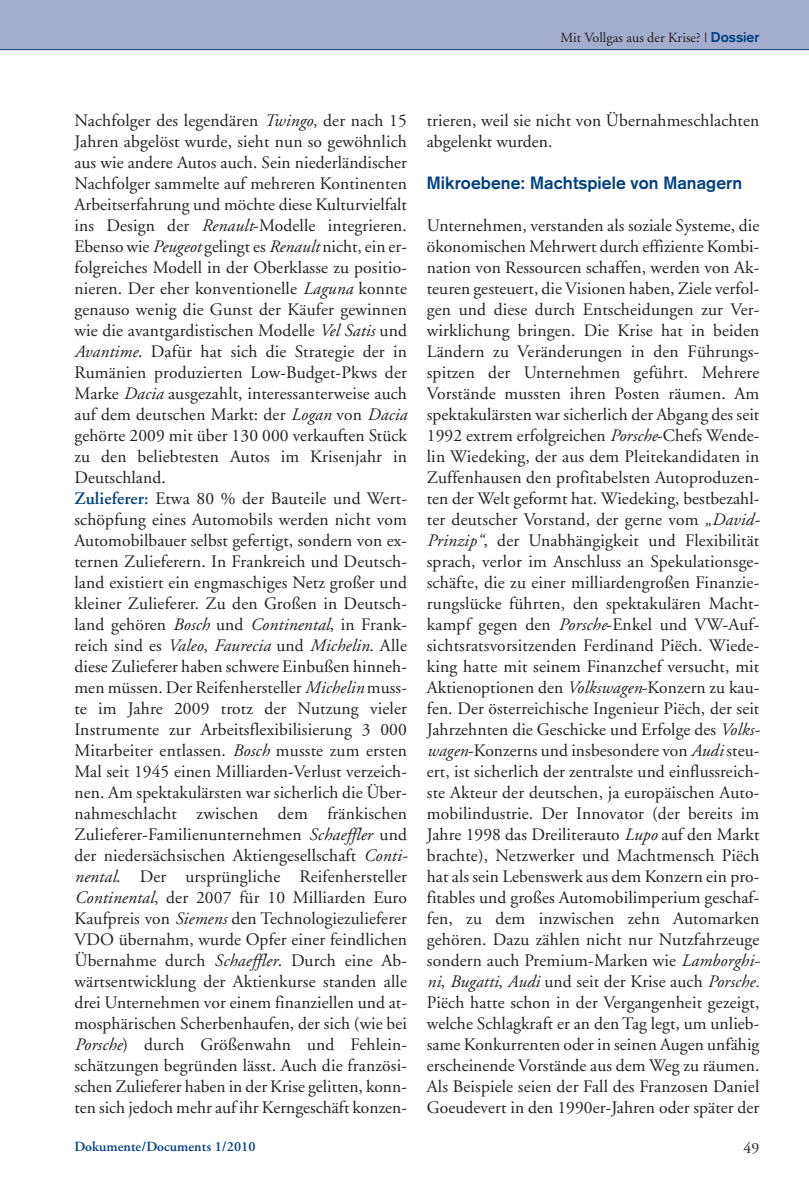
<style>
.page{position:relative;width:809px;height:1191px;background:#fff}
.page>*{position:absolute;margin:0;border:0;box-sizing:border-box;transform-origin:0 0}
.t1{font:17.5px/21px "Adobe Garamond";letter-spacing:.01em;color:#231f20}
.t2{font:700 17.5px "Akzidenz Grotesk";letter-spacing:.005em;color:#014181}
.t3{font:15.75px "Adobe Garamond";color:#231f20}
.t4{font:14px "Adobe Garamond";letter-spacing:.005em;color:#231f20}
.t5{font:600 14px "Adobe Garamond";letter-spacing:.005em;color:#014181}
.s1{font-family:"Akzidenz Grotesk";font-weight:700;color:#014181}
.s2{font-style:italic}
.s3{font-weight:600;color:#014181}
</style>
<div class="page">
<div style="left:0;top:0;width:809px;height:50px;background:#a4adcd"></div>
<hr style="left:0;top:49px;width:809px;height:1px;background:#014181">
<p class="t4" style="left:560px;top:32px;width:200px">Mit Vollgas aus der Krise? | <span class="s1">Dossier</span></p>
<p class="t1" style="left:74px;top:111px;width:335px">Nachfolger des legendären <span class="s2">Twingo</span>, der nach 15<br>Jahren abgelöst wurde, sieht nun so gewöhnlich aus wie andere Autos auch. Sein niederländischer Nachfolger sammelte auf mehreren Kontinenten Arbeitserfahrung und möchte diese Kulturvielfalt ins Design der <span class="s2">Renault</span>-Modelle integrieren.<br>Ebenso wie <span class="s2">Peugeot</span> gelingt es <span class="s2">Renault</span> nicht, ein er&shy;folgreiches Modell in der Oberklasse zu positio&shy;nieren. Der eher konventionelle <span class="s2">Laguna</span> konnte genauso wenig die Gunst der Käufer gewinnen wie die avantgardistischen Modelle <span class="s2">Vel Satis</span> und <span class="s2">Avantime</span>. Dafür hat sich die Strategie der in Rumänien produzierten Low-Budget-Pkws der Marke <span class="s2">Dacia</span> ausgezahlt, interessanterweise auch auf dem deutschen Markt: der <span class="s2">Logan</span> von <span class="s2">Dacia </span>gehörte 2009 mit über 130 000 verkauften Stück zu den beliebtesten Autos im Krisenjahr in Deutschland.<br><span class="s3">Zulieferer:</span> Etwa 80 % der Bauteile und Wert&shy;schöpfung eines Automobils werden nicht vom Automobilbauer selbst gefertigt, sondern von ex&shy;ternen Zulieferern. In Frankreich und Deutsch&shy;land existiert ein engmaschiges Netz großer und kleiner Zulieferer. Zu den Großen in Deutsch&shy;land gehören <span class="s2">Bosch</span> und <span class="s2">Continental</span>, in Frank&shy;reich sind es <span class="s2">Valeo</span>, <span class="s2">Faurecia</span> und <span class="s2">Michelin</span>. Alle diese Zulieferer haben schwere Einbußen hinneh&shy;men müssen. Der Reifenhersteller <span class="s2">Michelin</span> muss&shy;te im Jahre 2009 trotz der Nutzung vieler Instrumente zur Arbeitsflexibilisierung 3 000<br>Mitarbeiter entlassen. <span class="s2">Bosch</span> musste zum ersten Mal seit 1945 einen Milliarden-Verlust verzeich&shy;nen. Am spektakulärsten war sicherlich die Über&shy;nahmeschlacht zwischen dem fränkischen Zulieferer-Familienunternehmen <span class="s2">Schaeffler</span> und der niedersächsischen Aktiengesellschaft <span class="s2">Conti&shy;nental</span>. Der ursprüngliche Reifenhersteller <span class="s2">Continental</span>, der 2007 für 10 Milliarden Euro Kaufpreis von <span class="s2">Siemens</span> den Technologiezulieferer VDO übernahm, wurde Opfer einer feindlichen Übernahme durch <span class="s2">Schaeffler</span>. Durch eine Ab&shy;wärtsentwicklung der Aktienkurse standen alle drei Unternehmen vor einem finanziellen und at&shy;mosphärischen Scherbenhaufen, der sich (wie bei <span class="s2">Porsche</span>) durch Größenwahn und Fehlein&shy;schätzungen begründen lässt. Auch die französi&shy;schen Zulieferer haben in der Krise gelitten, konn&shy;ten sich jedoch mehr auf ihr Kerngeschäft konzen-</p>
<p class="t1" style="left:427px;top:111px;width:334px">trieren, weil sie nicht von Übernahmeschlachten abgelenkt wurden.</p>
<p class="t2" style="left:427px;top:177px;width:317px">Mikroebene: Machtspiele von Managern</p>
<p class="t1" style="left:427px;top:216px;width:335px;text-align:justify">Unternehmen, verstanden als soziale Systeme, die ökonomischen Mehrwert durch effiziente Kombi&shy;nation von Ressourcen schaffen, werden von Ak&shy;teuren gesteuert, die Visionen haben, Ziele verfol&shy;gen und diese durch Entscheidungen zur Ver&shy;wirklichung bringen. Die Krise hat in beiden Ländern zu Veränderungen in den Führungs&shy;spitzen der Unternehmen geführt. Mehrere Vorstände mussten ihren Posten räumen. Am spektakulärsten war sicherlich der Abgang des seit 1992 extrem erfolgreichen <span class="s2">Porsche</span>-Chefs Wende&shy;lin Wiedeking, der aus dem Pleitekandidaten in Zuffenhausen den profitabelsten Autoproduzen&shy;ten der Welt geformt hat. Wiedeking, bestbezahl&shy;ter deutscher Vorstand, der gerne vom <span class="s2">„David-Prinzip“</span>, der Unabhängigkeit und Flexibilität sprach, verlor im Anschluss an Spekulationsge&shy;schäfte, die zu einer milliardengroßen Finanzie&shy;rungslücke führten, den spektakulären Macht&shy;kampf gegen den <span class="s2">Porsche</span>-Enkel und VW-Auf&shy;sichtsratsvorsitzenden Ferdinand Piëch. Wiede&shy;king hatte mit seinem Finanzchef versucht, mit Aktienoptionen den <span class="s2">Volkswagen</span>-Konzern zu kau&shy;fen. Der österreichische Ingenieur Piëch, der seit Jahrzehnten die Geschicke und Erfolge des <span class="s2">Volks&shy;wagen</span>-Konzerns und insbesondere von <span class="s2">Audi</span> steu&shy;ert, ist sicherlich der zentralste und einflussreich&shy;ste Akteur der deutschen, ja europäischen Auto&shy;mobilindustrie. Der Innovator (der bereits im Jahre 1998 das Dreiliterauto <span class="s2">Lupo</span> auf den Markt brachte), Netzwerker und Machtmensch Piëch hat als sein Lebenswerk aus dem Konzern ein pro&shy;fitables und großes Automobilimperium geschaf&shy;fen, zu dem inzwischen zehn Automarken gehören. Dazu zählen nicht nur Nutzfahrzeuge sondern auch Premium-Marken wie <span class="s2">Lamborghi&shy;ni</span>, <span class="s2">Bugatti</span>, <span class="s2">Audi</span> und seit der Krise auch <span class="s2">Porsche.<br></span>Piëch hatte schon in der Vergangenheit gezeigt, welche Schlagkraft er an den Tag legt, um unlieb&shy;same Konkurrenten oder in seinen Augen unfähig erscheinende Vorstände aus dem Weg zu räumen.<br>Als Beispiele seien der Fall des Franzosen Daniel Goeudevert in den 1990er-Jahren oder später der</p>
<p class="t5" style="left:74px;top:1141px;width:183px">Dokumente/Documents 1/2010</p>
<p class="t3" style="left:743px;top:1141px;width:17px">49</p>
</div>
